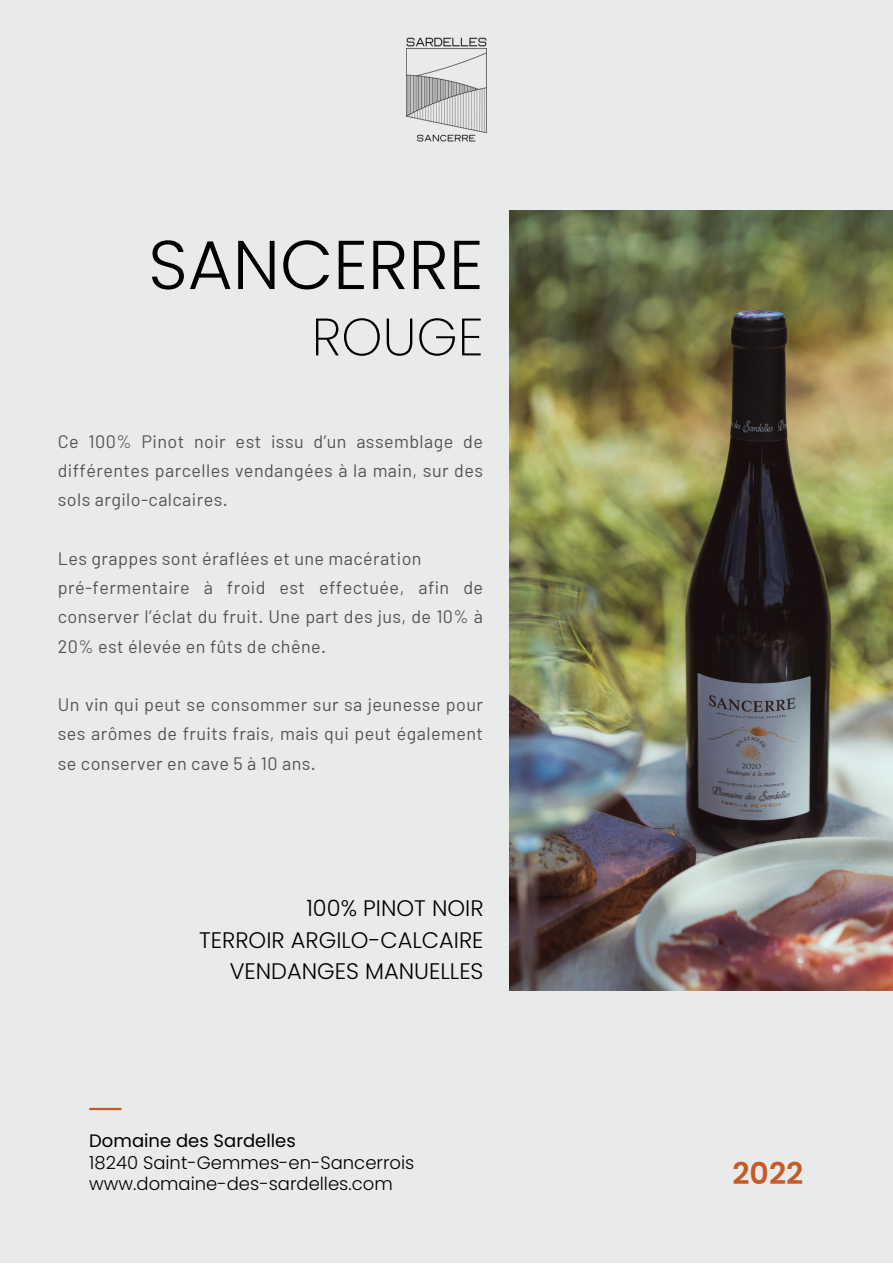
<style>
.page{position:relative;width:893px;height:1264px;background:#fff}
.page>*{position:absolute;margin:0;border:0;box-sizing:border-box;transform-origin:0 0}
.t1{font:300 69px "Poppins";color:#000}
.t2{font:200 52.5px "Poppins";color:#000}
.t3{font:600 30px "Poppins";color:#c65a28}
.t4{font:300 22.5px/31.5px "Poppins";color:#000;text-align:right}
.t5{font:18px/29.2px "Barlow";letter-spacing:.025em;color:#545454;text-align:justify}
.t6{font:300 18px/21.3px "Poppins";color:#000}
.t7{font:18px "Poppins";color:#000}
</style>
<div class="page">
<div style="left:0;top:0;width:892px;height:1262px;background:#e8ebea"></div>
<img style="left:509px;top:211px;width:383px;height:779px">
<hr style="left:89px;top:1107px;width:32px;height:3px;background:#c65a28">
<img style="left:406px;top:37px;width:80px;height:104px">
<h1 class="t1" style="left:148px;top:216px;width:337px">SANCERRE</h1>
<h2 class="t2" style="left:312px;top:300px;width:173px">ROUGE</h2>
<p class="t5" style="left:58px;top:426px;width:427px">Ce 100% Pinot noir est issu d’un assemblage de différentes parcelles vendangées à la main, sur des sols argilo-calcaires.</p>
<p class="t5" style="left:58px;top:543px;width:427px;text-align:left">Les grappes sont éraflées et une macération pré-fermentaire à froid est effectuée, afin de conserver l’éclat du fruit. Une part des jus, de 10% à 20% est élevée en fûts de chêne.</p>
<p class="t5" style="left:58px;top:689px;width:427px">Un vin qui peut se consommer sur sa jeunesse pour ses arômes de fruits frais, mais qui peut également se conserver en cave 5 à 10 ans.</p>
<p class="t4" style="left:199px;top:892px;width:286px">100% PINOT NOIR<br>TERROIR ARGILO-CALCAIRE<br>VENDANGES MANUELLES</p>
<p class="t7" style="left:89px;top:1128px;width:208px">Domaine des Sardelles</p>
<p class="t6" style="left:89px;top:1151px;width:326px">18240 Saint-Gemmes-en-Sancerrois www.domaine-des-sardelles.com</p>
<h3 class="t3" style="left:732px;top:1152px;width:72px">2022</h3>
</div>
